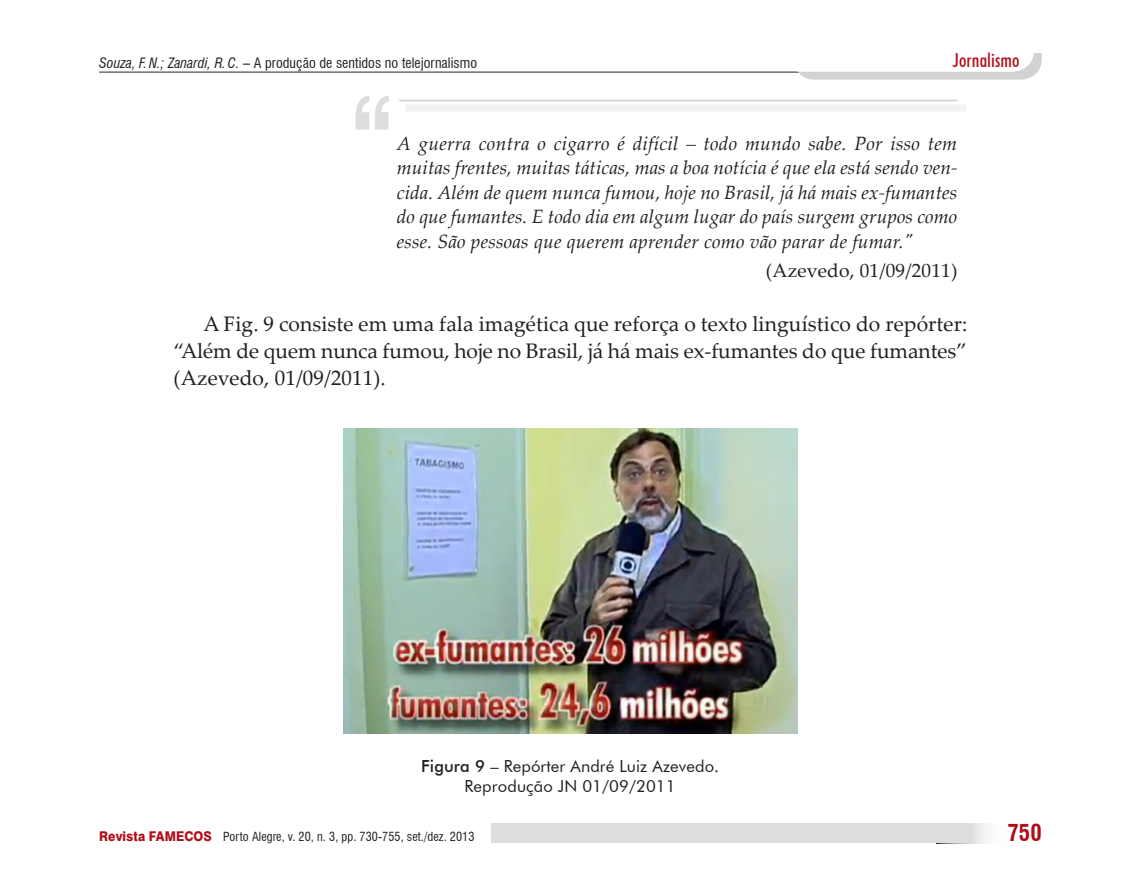
<style>
.page{position:relative;width:1141px;height:893px;background:#fff}
.page>*{position:absolute;margin:0;border:0;box-sizing:border-box;transform-origin:0 0}
.t1{font:800 100.8px "Swiss 721 BT";color:#dcdddf;scale:.75 1}
.t2{font:700 condensed 22.75px "Swiss 721 BT";color:#b00d19}
.Texto{font:21px/27.1px "Palatino Linotype";letter-spacing:-.005em;color:#231f20;text-align:justify}
.Citação_nov{font:italic 19.25px/24.5px "Palatino Linotype";letter-spacing:.01em;color:#231f20;text-align:justify}
.Cit_autor{font:19.25px "Palatino Linotype";letter-spacing:.01em;color:#231f20}
.t3{font:500 condensed 19.25px "Futura BT";letter-spacing:.005em;color:#b00d19}
.Legenda{font:16.62px/20.1px "Futura BT";letter-spacing:.005em;color:#231f20;text-align:center}
.t4{font:condensed 14px "Swiss 721 BT";letter-spacing:.005em;color:#231f20}
.t5{font:condensed 12.25px "Swiss 721 BT";letter-spacing:.005em;color:#231f20}
.s1{font-style:italic}
.s2{font-weight:500}
.s3{font-weight:800;font-stretch:normal;font-size:13.47px;color:#b00d19}
</style>
<div class="page">
<svg style="left:969px;top:823px;width:18px;height:20px"></svg>
<div style="left:491px;top:823px;width:478px;height:20px;background:#dcdddf"></div>
<hr style="left:99px;top:72px;width:934px;height:1px;background:#231f20">
<div style="left:794px;top:10px;width:248px;height:70px;background:#d1d2d4;border-radius:21px"></div>
<div style="left:782px;top:1px;width:251px;height:70px;background:#fff;border-radius:21px"></div>
<div style="left:781px;top:1px;width:253px;height:71px;border:2px solid #fff;border-radius:21px"></div>
<div style="left:1021px;top:1px;width:26px;height:51px;background:#fff"></div>
<hr style="left:399px;top:100px;width:558px;height:1px;background:#d1d2d4">
<div style="left:405px;top:104px;width:561px;height:8px;background:#f2f3f4;border-radius:2px"></div>
<img style="left:344px;top:429px;width:453px;height:304px">
<p class="t4" style="left:99px;top:54px;width:379px"><span class="s1">Souza, F.N.; Zanardi, R.C.</span> – A produção de sentidos no telejornalismo</p>
<p class="t3" style="left:953px;top:48px;width:68px">Jornalismo</p>
<p class="t1" style="left:352px;top:73px;width:55px">“</p>
<p class="Citação_nov" style="left:397px;top:130px;width:562px">A guerra contra o cigarro é difícil – todo mundo sabe. Por isso tem muitas frentes, muitas táticas, mas a boa notícia é que ela está sendo ven&shy;cida. Além de quem nunca fumou, hoje no Brasil, já há mais ex-fumantes do que fumantes. E todo dia em algum lugar do país surgem grupos como esse. São pessoas que querem aprender como vão parar de fumar."</p>
<p class="Cit_autor" style="left:766px;top:257px;width:193px">(Azevedo, 01/09/2011)</p>
<p class="Texto" style="left:174px;top:309px;width:795px;text-indent:30px">A Fig. 9 consiste em uma fala imagética que reforça o texto linguístico do repórter: “Além de quem nunca fumou, hoje no Brasil, já há mais ex-fumantes do que fumantes” (Azevedo, 01/09/2011).</p>
<p class="Legenda" style="left:421px;top:756px;width:300px"><span class="s2">Figura 9</span> – Repórter André Luiz Azevedo.<br>Reprodução JN 01/09/2011</p>
<p class="t5" style="left:99px;top:829px;width:377px"><span class="s3">Revista FAMECOS</span> Porto Alegre, v. 20, n. 3, pp. 730-755, set./dez. 2013</p>
<p class="t2" style="left:1007px;top:819px;width:36px">750</p>
</div>
